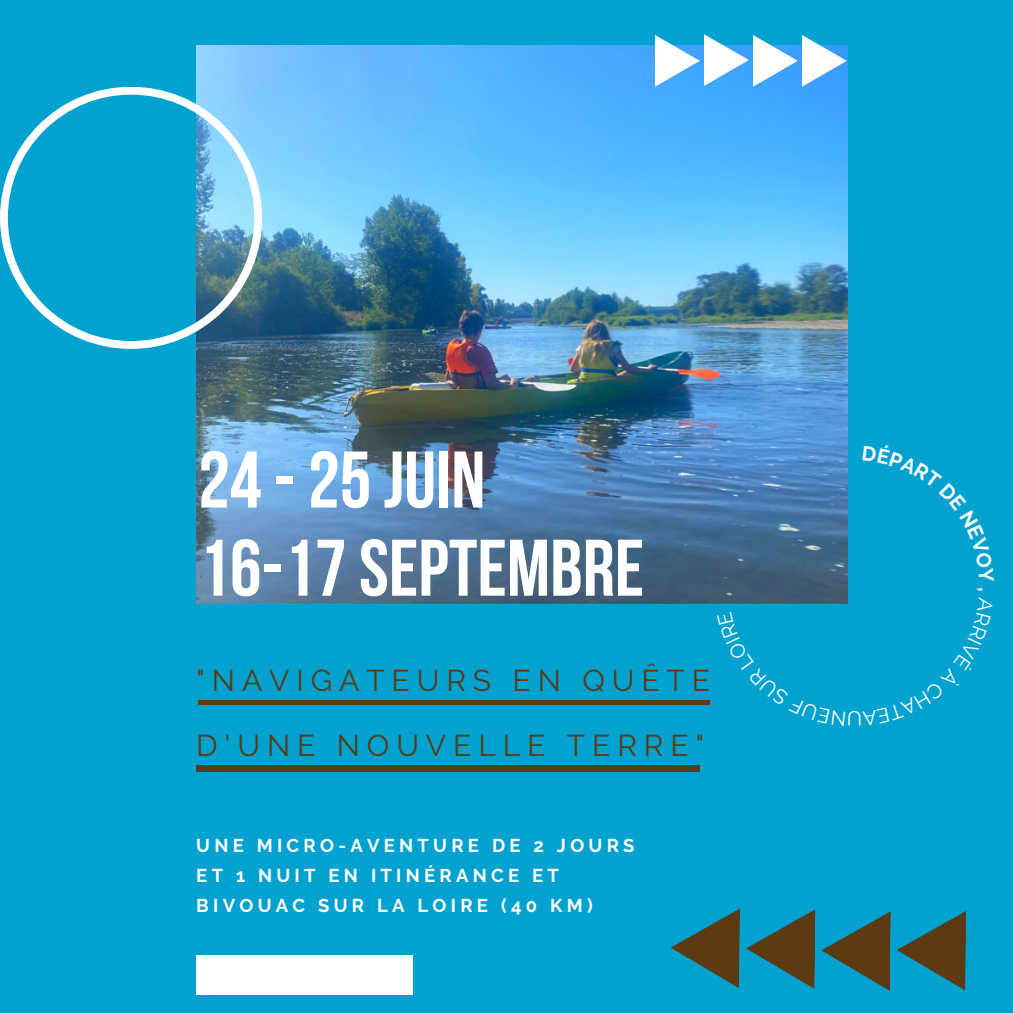
<style>
.page{position:relative;width:1013px;height:1013px;background:#fff}
.page>*{position:absolute;margin:0;border:0;box-sizing:border-box;transform-origin:0 0}
.t1{font:700 80px/88.1px "Bebas Neue";color:#fff}
.t2{font:30px "Raleway";letter-spacing:.23em;color:#5b3a14}
.t3{font:20.25px "Raleway";color:#fff}
.t4{font:700 18.5px/30px "Raleway";letter-spacing:.23em;color:#fff}
</style>
<div class="page">
<div style="left:0;top:0;width:1012px;height:1012px;background:#01a2d0"></div>
<img style="left:196px;top:46px;width:651px;height:558px">
<div style="left:196px;top:955px;width:217px;height:39px;background:#fff"></div>
<svg style="left:655px;top:34px;width:191px;height:53px"></svg>
<svg style="left:897px;top:911px;width:69px;height:79px"></svg>
<svg style="left:821px;top:912px;width:69px;height:79px"></svg>
<svg style="left:746px;top:909px;width:69px;height:80px"></svg>
<svg style="left:671px;top:908px;width:69px;height:80px"></svg>
<hr style="left:198px;top:700px;width:511px;height:4px;background:#5b3a14">
<div style="left:196px;top:765px;width:504px;height:6px;background:#5b3a14"></div>
<svg style="left:0;top:87px;width:262px;height:262px"></svg>
<h1 class="t1" style="left:198px;top:443px;width:447px">24-25JUIN<br>16-17SEPTEMBRE</h1>
<h2 class="t2" style="left:196px;top:663px;width:515px">"NAVIGATEURS EN QUÊTE</h2>
<h2 class="t2" style="left:196px;top:728px;width:509px">D'UNE NOUVELLE TERRE"</h2>
<p class="t4" style="left:196px;top:831px;width:440px">UNE MICRO-AVENTURE DE 2 JOURS<br>ET 1 NUIT EN ITINÉRANCE ET<br>BIVOUAC SUR LA LOIRE (40 KM)</p>
<p class="t3" style="left:862px;top:730px;width:17px;rotate:180deg">U</p>
</div>
